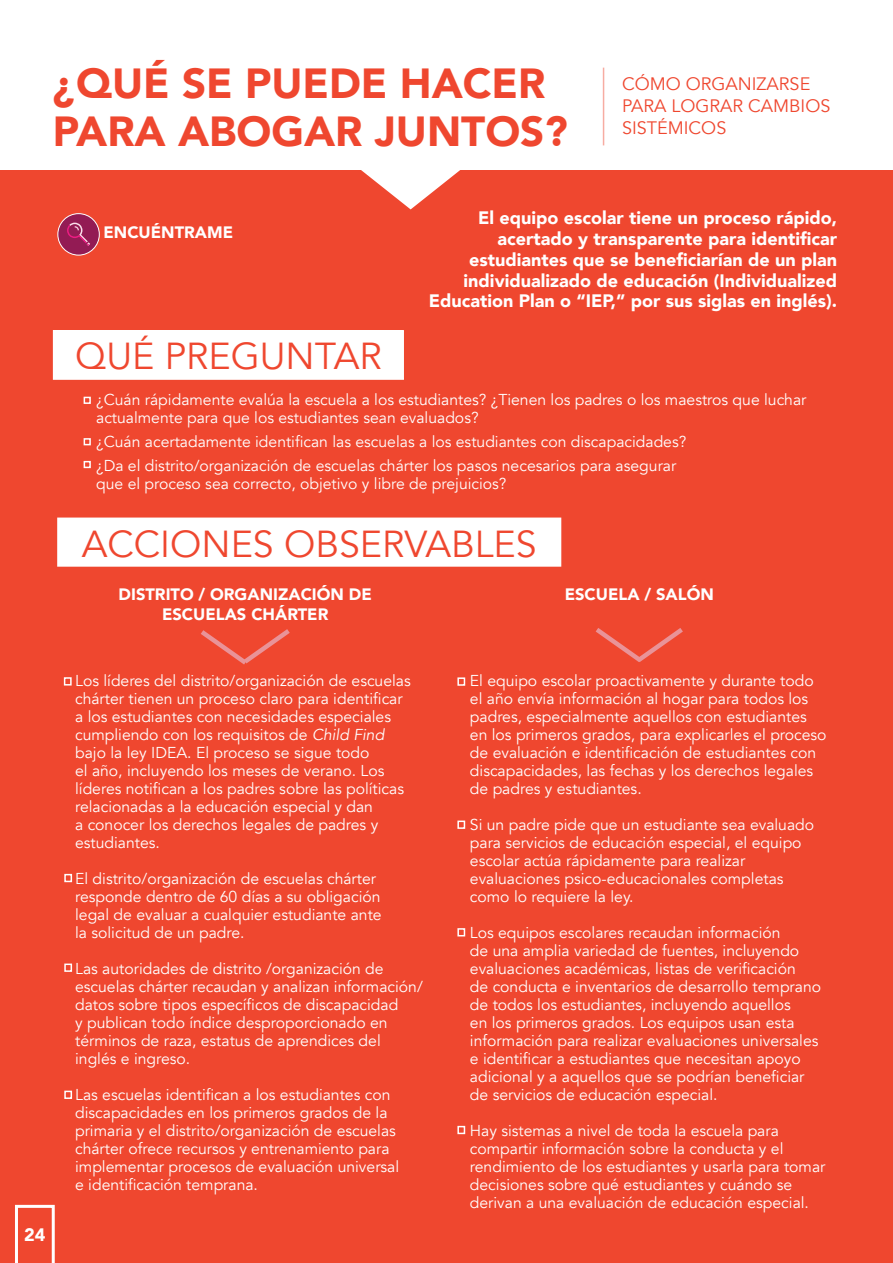
<style>
.page{position:relative;width:893px;height:1263px;background:#fff}
.page>*{position:absolute;margin:0;border:0;box-sizing:border-box;transform-origin:0 0}
.t1{font:900 42px "Avenir";color:#ef472f}
.t2{font:37.5px "Avenir";color:#ef472f}
.t3{font:900 18px/20.7px "Avenir";color:#fff;text-align:right}
.t4{font:18px/21.6px "Avenir";color:#ef472f}
.t5{font:900 16.5px "Avenir";color:#fff}
.t6{font:15.75px/18px "Avenir";color:#fff}
.s1{font-style:italic}
</style>
<div class="page">
<div style="left:0;top:171px;width:893px;height:1092px;background:#ef472f"></div>
<svg style="left:350px;top:170px;width:121px;height:40px"></svg>
<svg style="left:15px;top:1205px;width:40px;height:58px"></svg>
<svg style="left:201px;top:629px;width:89px;height:36px"></svg>
<svg style="left:595px;top:628px;width:88px;height:34px"></svg>
<div style="left:84px;top:397px;width:7px;height:7px;border:2px solid #fff"></div>
<div style="left:84px;top:438px;width:7px;height:7px;border:2px solid #fff"></div>
<div style="left:58px;top:213px;width:42px;height:42px;background:#931b54;border:1px solid #fff;border-radius:50%"></div>
<svg style="left:67px;top:223px;width:23px;height:23px"></svg>
<div style="left:64px;top:677px;width:8px;height:8px;border:2px solid #fff"></div>
<div style="left:457px;top:677px;width:8px;height:9px;border:2px solid #fff"></div>
<div style="left:457px;top:820px;width:8px;height:9px;border:2px solid #fff"></div>
<div style="left:457px;top:928px;width:8px;height:8px;border:2px solid #fff"></div>
<div style="left:64px;top:874px;width:8px;height:8px;border:2px solid #fff"></div>
<div style="left:64px;top:963px;width:8px;height:9px;border:2px solid #fff"></div>
<div style="left:457px;top:1126px;width:8px;height:8px;border:2px solid #fff"></div>
<div style="left:64px;top:1091px;width:8px;height:8px;border:2px solid #fff"></div>
<div style="left:84px;top:461px;width:7px;height:7px;border:2px solid #fff"></div>
<div style="left:54px;top:331px;width:349px;height:48px;background:#fff"></div>
<div style="left:53px;top:330px;width:351px;height:50px;border:2px solid #fff"></div>
<div style="left:58px;top:518px;width:503px;height:48px;background:#fff"></div>
<div style="left:57px;top:517px;width:504px;height:50px;border:2px solid #fff"></div>
<hr style="left:603px;top:68px;width:1px;height:77px;background:#ef472f">
<p class="t1" style="left:53px;top:47px;width:494px">¿QUÉ SE PUEDE HACER</p>
<p class="t1" style="left:53px;top:95px;width:516px">PARA ABOGAR JUNTOS?</p>
<p class="t4" style="left:622px;top:74px;width:210px">CÓMO ORGANIZARSE<br>PARA LOGRAR CAMBIOS<br>SISTÉMICOS</p>
<p class="t3" style="left:24px;top:1224px;width:23px">24</p>
<p class="t5" style="left:104px;top:218px;width:131px">ENCUÉNTRAME</p>
<p class="t2" style="left:75px;top:334px;width:308px">QUÉ PREGUNTAR</p>
<p class="t3" style="left:429px;top:207px;width:410px">El equipo escolar tiene un proceso rápido, acertado y transparente para identificar estudiantes que se beneficiarían de un plan individualizado de educación (Individualized Education Plan o “IEP,” por sus siglas en inglés).</p>
<p class="t6" style="left:96px;top:390px;width:712px">¿Cuán rápidamente evalúa la escuela a los estudiantes? ¿Tienen los padres o los maestros que luchar actualmente para que los estudiantes sean evaluados?</p>
<p class="t6" style="left:96px;top:432px;width:592px">¿Cuán acertadamente identifican las escuelas a los estudiantes con discapacidades?</p>
<p class="t6" style="left:96px;top:456px;width:582px">¿Da el distrito/organización de escuelas chárter los pasos necesarios para asegurar</p>
<p class="t6" style="left:96px;top:474px;width:412px">que el proceso sea correcto, objetivo y libre de prejuicios?</p>
<p class="t2" style="left:82px;top:521px;width:456px">ACCIONES OBSERVABLES</p>
<p class="t5" style="left:119px;top:580px;width:255px">DISTRITO / ORGANIZACIÓN DE</p>
<p class="t5" style="left:565px;top:580px;width:151px">ESCUELA / SALÓN</p>
<p class="t5" style="left:162px;top:600px;width:168px">ESCUELAS CHÁRTER</p>
<p class="t6" style="left:75px;top:671px;width:337px">Los líderes del distrito/organización de escuelas chárter tienen un proceso claro para identificar a los estudiantes con necesidades especiales cumpliendo con los requisitos de <span class="s1">Child Find </span>bajo la ley IDEA. El proceso se sigue todo<br>el año, incluyendo los meses de verano. Los líderes notifican a los padres sobre las políticas relacionadas a la educación especial y dan<br>a conocer los derechos legales de padres y estudiantes.</p>
<p class="t6" style="left:75px;top:869px;width:307px">El distrito/organización de escuelas chárter responde dentro de 60 días a su obligación</p>
<p class="t6" style="left:75px;top:905px;width:308px">legal de evaluar a cualquier estudiante ante</p>
<p class="t6" style="left:75px;top:923px;width:171px">la solicitud de un padre.</p>
<p class="t6" style="left:75px;top:959px;width:349px">Las autoridades de distrito /organización de escuelas chárter recaudan y analizan información/ datos sobre tipos específicos de discapacidad<br>y publican todo índice desproporcionado en términos de raza, estatus de aprendices del</p>
<p class="t6" style="left:75px;top:1049px;width:117px">inglés e ingreso.</p>
<p class="t6" style="left:75px;top:1085px;width:326px">Las escuelas identifican a los estudiantes con discapacidades en los primeros grados de la primaria y el distrito/organización de escuelas chárter ofrece recursos y entrenamiento para implementar procesos de evaluación universal</p>
<p class="t6" style="left:75px;top:1175px;width:184px">e identificación temprana.</p>
<p class="t6" style="left:470px;top:671px;width:358px">El equipo escolar proactivamente y durante todo el año envía información al hogar para todos los padres, especialmente aquellos con estudiantes en los primeros grados, para explicarles el proceso de evaluación e identificación de estudiantes con discapacidades, las fechas y los derechos legales de padres y estudiantes.</p>
<p class="t6" style="left:470px;top:815px;width:346px">Si un padre pide que un estudiante sea evaluado para servicios de educación especial, el equipo</p>
<p class="t6" style="left:470px;top:851px;width:315px">escolar actúa rápidamente para realizar evaluaciones psico-educacionales completas</p>
<p class="t6" style="left:470px;top:887px;width:165px">como lo requiere la ley.</p>
<p class="t6" style="left:470px;top:924px;width:331px">Los equipos escolares recaudan información de una amplia variedad de fuentes, incluyendo evaluaciones académicas, listas de verificación</p>
<p class="t6" style="left:470px;top:978px;width:353px">de conducta e inventarios de desarrollo temprano de todos los estudiantes, incluyendo aquellos<br>en los primeros grados. Los equipos usan esta información para realizar evaluaciones universales e identificar a estudiantes que necesitan apoyo adicional y a aquellos que se podrían beneficiar</p>
<p class="t6" style="left:470px;top:1086px;width:249px">de servicios de educación especial.</p>
<p class="t6" style="left:470px;top:1122px;width:357px">Hay sistemas a nivel de toda la escuela para compartir información sobre la conducta y el rendimiento de los estudiantes y usarla para tomar decisiones sobre qué estudiantes y cuándo se derivan a una evaluación de educación especial.</p>
</div>
